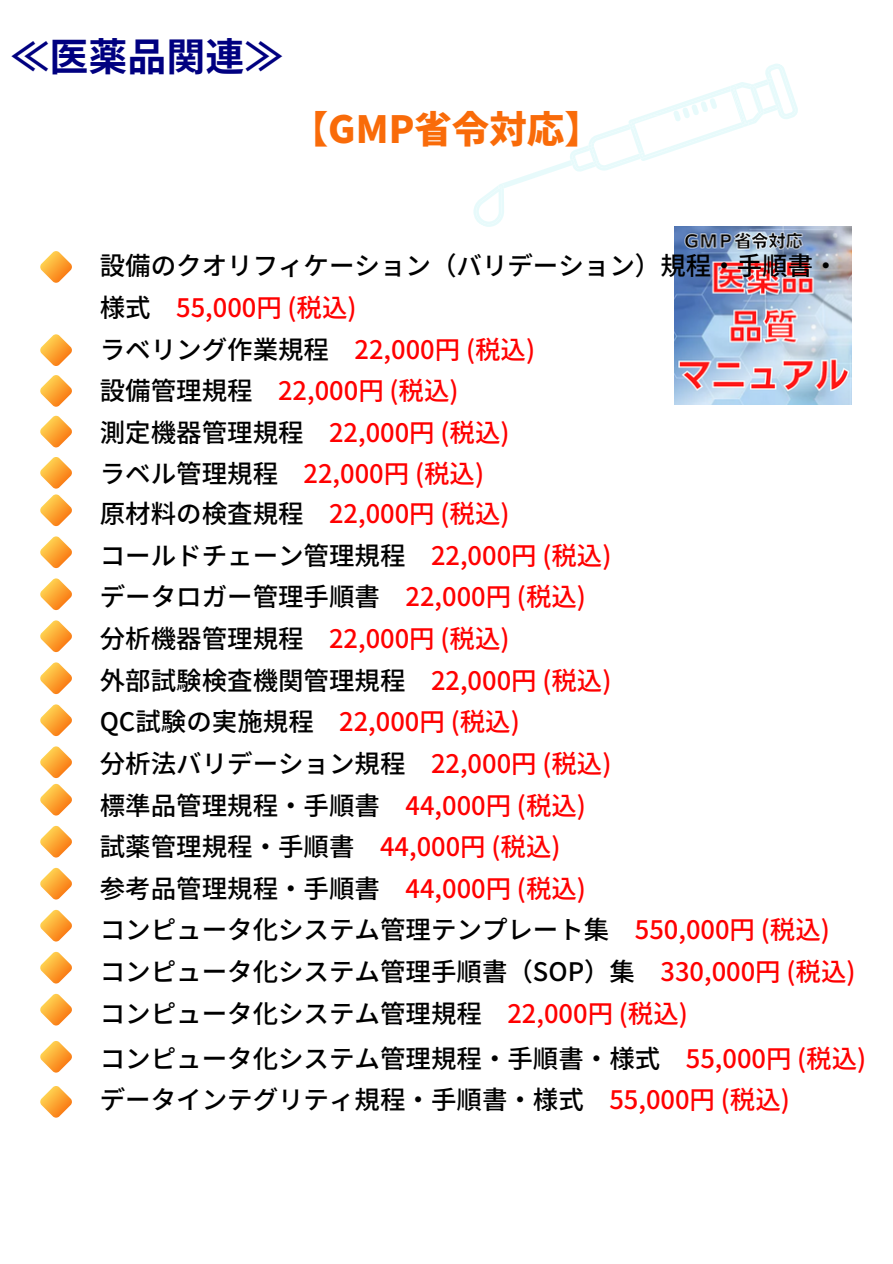
<style>
.page{position:relative;width:893px;height:1264px;background:#fff}
.page>*{position:absolute;margin:0;border:0;box-sizing:border-box;transform-origin:0 0}
.t1{font:700 39px "Noto Sans JP";color:#000080}
.t2{font:900 37.5px "Noto Sans JP";color:#f96b09}
.t3{font:500 25.5px/41.5px "Noto Sans JP";color:#000}
.s1{color:#f00}
</style>
<div class="page">
<svg style="left:473px;top:63px;width:340px;height:164px"></svg>
<svg style="left:40px;top:251px;width:32px;height:32px"></svg>
<svg style="left:40px;top:334px;width:32px;height:32px"></svg>
<svg style="left:40px;top:375px;width:32px;height:32px"></svg>
<svg style="left:40px;top:416px;width:32px;height:32px"></svg>
<img style="left:674px;top:227px;width:177px;height:177px">
<svg style="left:40px;top:457px;width:32px;height:69px"></svg>
<svg style="left:40px;top:578px;width:32px;height:32px"></svg>
<svg style="left:40px;top:620px;width:32px;height:32px"></svg>
<svg style="left:40px;top:662px;width:32px;height:32px"></svg>
<svg style="left:40px;top:704px;width:32px;height:32px"></svg>
<svg style="left:40px;top:536px;width:32px;height:32px"></svg>
<svg style="left:40px;top:746px;width:32px;height:70px"></svg>
<svg style="left:40px;top:825px;width:32px;height:33px"></svg>
<svg style="left:40px;top:867px;width:32px;height:33px"></svg>
<svg style="left:40px;top:909px;width:32px;height:33px"></svg>
<svg style="left:40px;top:951px;width:32px;height:33px"></svg>
<svg style="left:40px;top:993px;width:32px;height:33px"></svg>
<svg style="left:40px;top:1041px;width:32px;height:32px"></svg>
<svg style="left:40px;top:1086px;width:32px;height:32px"></svg>
<h1 class="t1" style="left:11px;top:26px;width:274px">≪医薬品関連≫</h1>
<h2 class="t2" style="left:291px;top:99px;width:312px">【GMP省令対応】</h2>
<p class="t3" style="left:100px;top:244px;width:757px">設備のクオリフィケーション（バリデーション）規程・手順書・様式 <span class="s1">55,000円 (税込)<br></span>ラベリング作業規程 <span class="s1">22,000円 (税込)<br></span>設備管理規程 <span class="s1">22,000円 (税込)<br></span>測定機器管理規程 <span class="s1">22,000円 (税込)<br></span>ラベル管理規程 <span class="s1">22,000円 (税込)<br></span>原材料の検査規程 <span class="s1">22,000円 (税込)<br></span>コールドチェーン管理規程 <span class="s1">22,000円 (税込)<br></span>データロガー管理手順書 <span class="s1">22,000円 (税込)<br></span>分析機器管理規程 <span class="s1">22,000円 (税込)<br></span>外部試験検査機関管理規程 <span class="s1">22,000円 (税込)<br></span>QC試験の実施規程 <span class="s1">22,000円 (税込)<br></span>分析法バリデーション規程 <span class="s1">22,000円 (税込)<br></span>標準品管理規程・手順書 <span class="s1">44,000円 (税込)<br></span>試薬管理規程・手順書 <span class="s1">44,000円 (税込)<br></span>参考品管理規程・手順書 <span class="s1">44,000円 (税込)<br></span>コンピュータ化システム管理テンプレート集 <span class="s1">550,000円 (税込)</span>コンピュータ化システム管理手順書（SOP）集 <span class="s1">330,000円 (税込)</span>コンピュータ化システム管理規程 <span class="s1">22,000円 (税込)</span></p>
<p class="t3" style="left:100px;top:1036px;width:768px">コンピュータ化システム管理規程・手順書・様式 <span class="s1">55,000円 (税込)</span>データインテグリティ規程・手順書・様式 <span class="s1">55,000円 (税込)</span></p>
</div>
